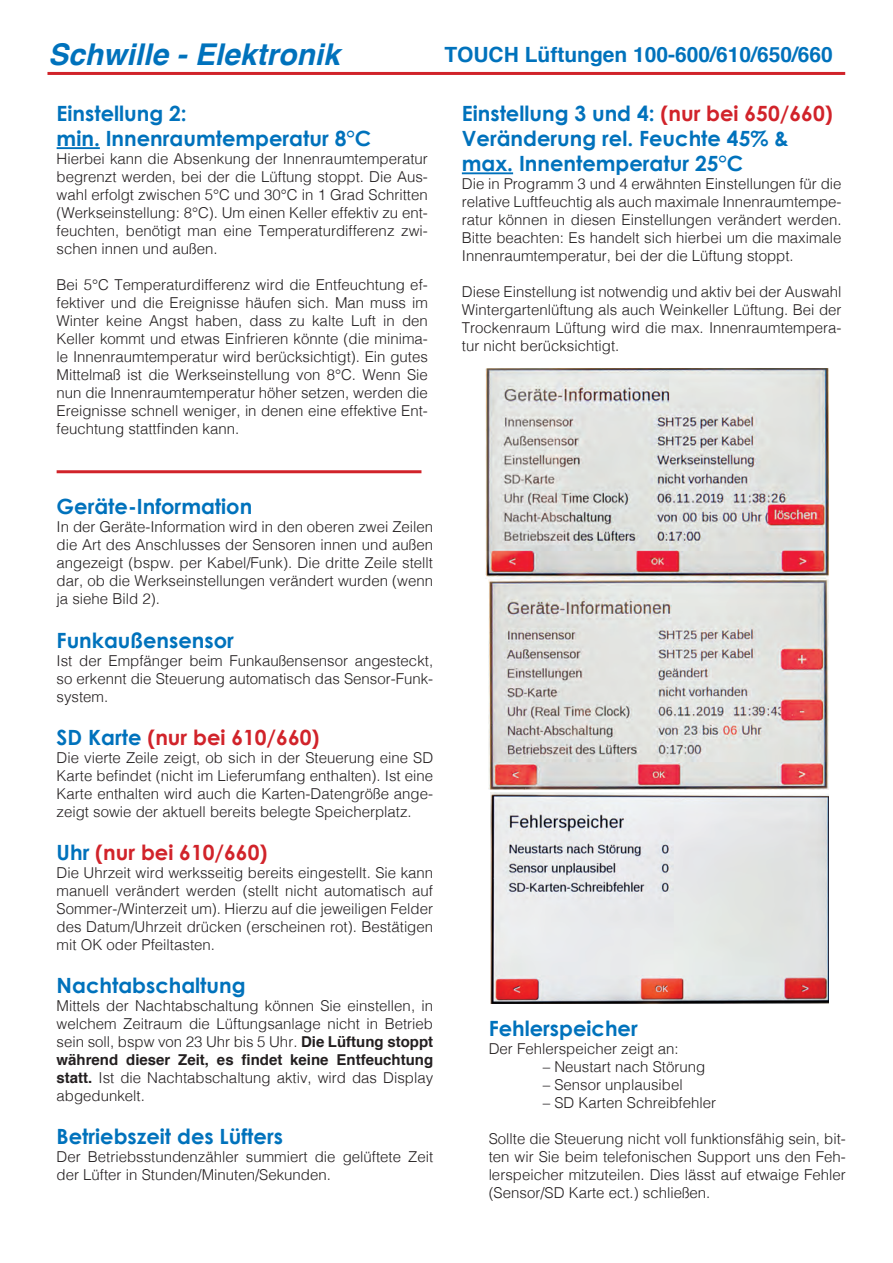
<style>
.page{position:relative;width:893px;height:1263px;background:#fff}
.page>*{position:absolute;margin:0;border:0;box-sizing:border-box;transform-origin:0 0}
.t1{font:italic 700 30px "Helvetica";color:#0072bc}
.t2{font:700 21px "Century Gothic";color:#0072bc}
.t3{font:700 21px "Century Gothic";color:#d1232a}
.t4{font:700 21px "Helvetica";color:#0072bc}
.t5{font:300 15px/18px "Helvetica";color:#231f20;text-align:justify}
.s1{color:#d1232a}
.s2{color:#0072bc}
.s3{font-weight:700}
</style>
<div class="page">
<hr style="left:47px;top:72px;width:798px;height:3px;background:#d1232a">
<hr style="left:57px;top:147px;width:43px;height:2px;background:#0072bc">
<hr style="left:462px;top:172px;width:51px;height:2px;background:#0072bc">
<img style="left:489px;top:580px;width:340px;height:209px">
<img style="left:491px;top:793px;width:338px;height:210px">
<img style="left:486px;top:369px;width:343px;height:209px">
<hr style="left:57px;top:470px;width:364px;height:3px;background:#d1232a">
<h1 class="t1" style="left:48px;top:29px;width:293px">Schwille - Elektronik</h1>
<h2 class="t4" style="left:445px;top:38px;width:390px">TOUCH Lüftungen 100-600/610/650/660</h2>
<p class="t2" style="left:57px;top:100px;width:132px">Einstellung 2:</p>
<p class="t2" style="left:57px;top:125px;width:316px">min. Innenraumtemperatur 8°C</p>
<p class="t5" style="left:57px;top:149px;width:373px">Hierbei kann die Absenkung der Innenraumtemperatur begrenzt werden, bei der die Lüftung stoppt. Die Aus&shy;wahl erfolgt zwischen 5°C und 30°C in 1 Grad Schritten (Werkseinstellung: 8°C). Um einen Keller effektiv zu ent&shy;feuchten, benötigt man eine Temperaturdifferenz zwi&shy;schen innen und außen.</p>
<p class="t5" style="left:57px;top:275px;width:373px">Bei 5°C Temperaturdifferenz wird die Entfeuchtung ef&shy;fektiver und die Ereignisse häufen sich. Man muss im Winter keine Angst haben, dass zu kalte Luft in den Keller kommt und etwas Einfrieren könnte (die minima&shy;le Innenraumtemperatur wird berücksichtigt). Ein gutes Mittelmaß ist die Werkseinstellung von 8°C. Wenn Sie nun die Innenraumtemperatur höher setzen, werden die Ereignisse schnell weniger, in denen eine effektive Ent&shy;feuchtung stattfinden kann.</p>
<p class="t2" style="left:462px;top:100px;width:372px">Einstellung 3 und 4: <span class="s1">(nur bei 650/660)</span></p>
<p class="t2" style="left:462px;top:125px;width:328px">Veränderung rel. Feuchte 45% &amp;</p>
<p class="t2" style="left:462px;top:151px;width:283px">max. Innentemperatur 25°C</p>
<p class="t5" style="left:462px;top:174px;width:381px">Die in Programm 3 und 4 erwähnten Einstellungen für die relative Luftfeuchtig als auch maximale Innenraumtempe&shy;ratur können in diesen Einstellungen verändert werden.<br>Bitte beachten: Es handelt sich hierbei um die maximale Innenraumtemperatur, bei der die Lüftung stoppt.</p>
<p class="t5" style="left:462px;top:282px;width:381px">Diese Einstellung ist notwendig und aktiv bei der Auswahl Wintergartenlüftung als auch Weinkeller Lüftung. Bei der Trockenraum Lüftung wird die max. Innenraumtempera&shy;tur nicht berücksichtigt.</p>
<p class="t2" style="left:57px;top:493px;width:197px">Geräte-Information</p>
<p class="t5" style="left:57px;top:517px;width:378px">In der Geräte-Information wird in den oberen zwei Zeilen die Art des Anschlusses der Sensoren innen und außen angezeigt (bspw. per Kabel/Funk). Die dritte Zeile stellt dar, ob die Werkseinstellungen verändert wurden (wenn ja siehe Bild 2).</p>
<p class="t2" style="left:57px;top:627px;width:179px">Funkaußensensor</p>
<p class="t5" style="left:57px;top:650px;width:378px">Ist der Empfänger beim Funkaußensensor angesteckt, so erkennt die Steuerung automatisch das Sensor-Funk&shy;system.</p>
<p class="t3" style="left:57px;top:724px;width:264px"><span class="s2">SD Karte</span> (nur bei 610/660)</p>
<p class="t5" style="left:57px;top:747px;width:378px">Die vierte Zeile zeigt, ob sich in der Steuerung eine SD Karte befindet (nicht im Lieferumfang enthalten). Ist eine Karte enthalten wird auch die Karten-Datengröße ange&shy;zeigt sowie der aktuell bereits belegte Speicherplatz.</p>
<p class="t3" style="left:57px;top:839px;width:212px"><span class="s2">Uhr</span> (nur bei 610/660)</p>
<p class="t5" style="left:57px;top:863px;width:378px">Die Uhrzeit wird werksseitig bereits eingestellt. Sie kann manuell verändert werden (stellt nicht automatisch auf Sommer-/Winterzeit um). Hierzu auf die jeweiligen Felder des Datum/Uhrzeit drücken (erscheinen rot). Bestätigen mit OK oder Pfeiltasten.</p>
<p class="t2" style="left:57px;top:972px;width:190px">Nachtabschaltung</p>
<p class="t5" style="left:57px;top:996px;width:378px">Mittels der Nachtabschaltung können Sie einstellen, in welchem Zeitraum die Lüftungsanlage nicht in Betrieb sein soll, bspw von 23 Uhr bis 5 Uhr. <span class="s3">Die Lüftung stoppt während dieser Zeit, es findet keine Entfeuchtung statt.</span> Ist die Nachtabschaltung aktiv, wird das Display abgedunkelt.</p>
<p class="t2" style="left:57px;top:1123px;width:228px">Betriebszeit des Lüfters</p>
<p class="t5" style="left:57px;top:1147px;width:378px">Der Betriebsstundenzähler summiert die gelüftete Zeit der Lüfter in Stunden/Minuten/Sekunden.</p>
<p class="t2" style="left:489px;top:1015px;width:151px">Fehlerspeicher</p>
<p class="t5" style="left:489px;top:1038px;width:192px">Der Fehlerspeicher zeigt an:</p>
<p class="t5" style="left:543px;top:1056px;width:164px">– Neustart nach Störung</p>
<p class="t5" style="left:543px;top:1074px;width:142px">– Sensor unplausibel</p>
<p class="t5" style="left:543px;top:1092px;width:175px">– SD Karten Schreibfehler</p>
<p class="t5" style="left:489px;top:1128px;width:359px">Sollte die Steuerung nicht voll funktionsfähig sein, bit&shy;ten wir Sie beim telefonischen Support uns den Feh&shy;lerspeicher mitzuteilen. Dies lässt auf etwaige Fehler (Sensor/SD Karte ect.) schließen.</p>
</div>
